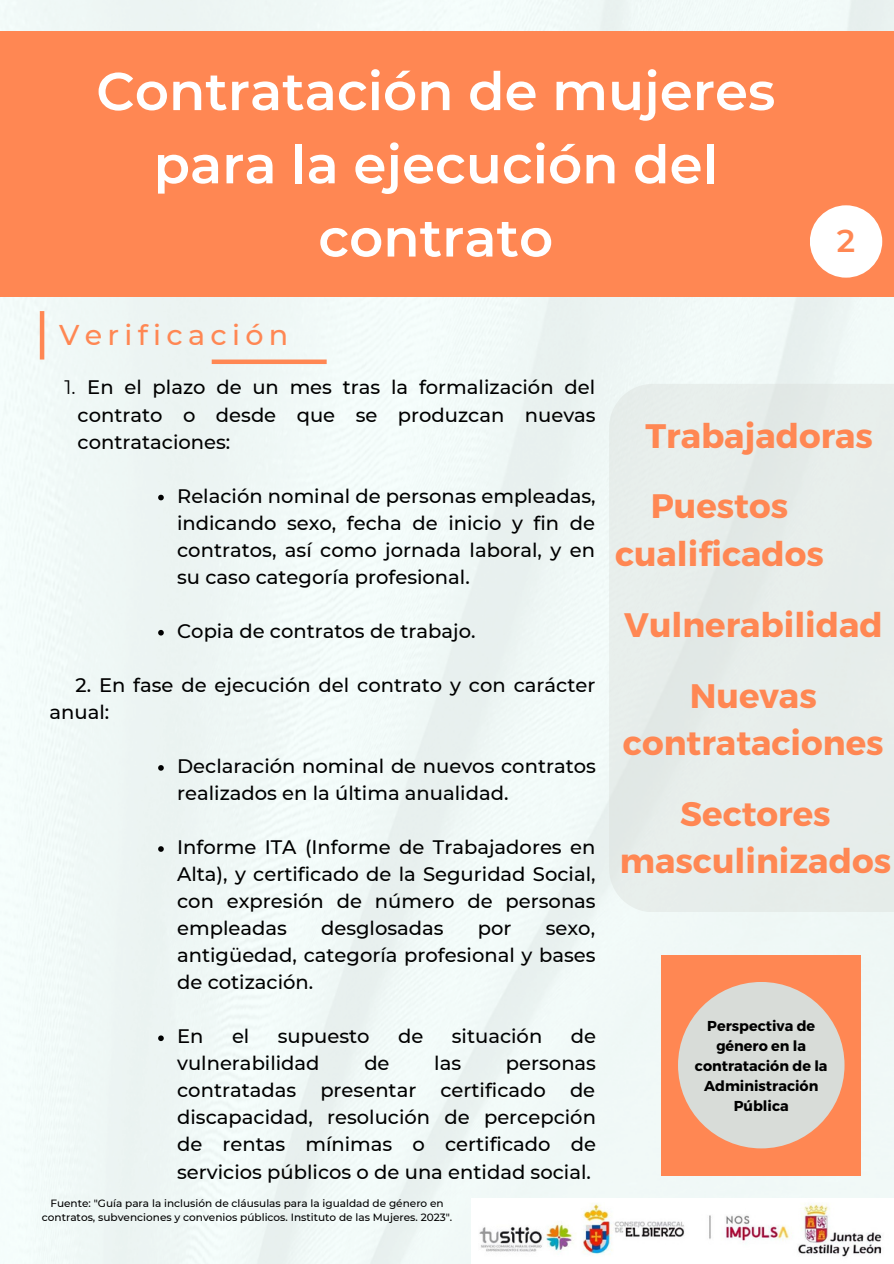
<style>
.page{position:relative;width:894px;height:1264px;background:#fff}
.page>*{position:absolute;margin:0;border:0;box-sizing:border-box;transform-origin:0 0}
.t1{font:600 52.95px/73.2px "Montserrat";color:#fff;text-align:center}
.t2{font:700 34.05px/47.2px "Montserrat";color:#ff8753;text-align:center}
.t3{font:700 33.9px/47.2px "Montserrat";color:#ff8753;text-align:center}
.t4{font:600 31.5px "Montserrat";color:#ff8753}
.t5{font:500 28.5px "Montserrat";letter-spacing:.185em;color:#ff8753}
.t6{font:500 19.5px/27px "Montserrat";color:#000;text-align:justify}
.t7{font:19.5px "Montserrat";color:#000}
.t8{font:700 14.4px/20px "Montserrat";color:#000;text-align:center}
.t9{font:500 10.5px/14px "Montserrat";color:#000;text-align:center}
</style>
<div class="page">
<div style="left:0;top:0;width:893px;height:1263px;background:#f0f8f7"></div>
<div style="left:0;top:32px;width:893px;height:265px;background:#ff8753"></div>
<div style="left:609px;top:384px;width:284px;height:527px;background:#e7edeb"></div>
<img style="left:471px;top:1198px;width:422px;height:65px">
<div style="left:661px;top:955px;width:199px;height:220px;background:#ff8753"></div>
<div style="left:677px;top:981px;width:167px;height:167px;background:#d8dcd8;border-radius:50%"></div>
<svg style="left:158px;top:494px;width:6px;height:6px"></svg>
<svg style="left:158px;top:630px;width:6px;height:5px"></svg>
<svg style="left:158px;top:765px;width:6px;height:5px"></svg>
<svg style="left:158px;top:846px;width:6px;height:5px"></svg>
<svg style="left:158px;top:1035px;width:6px;height:6px"></svg>
<div style="left:809px;top:205px;width:73px;height:73px;background:#fff;border-radius:50%"></div>
<hr style="left:40px;top:311px;width:4px;height:48px;background:#ff8753">
<div style="left:212px;top:359px;width:114px;height:5px;background:#ff8753"></div>
<p class="t1" style="left:96px;top:54px;width:680px">Contratación de mujeres para la ejecución del contrato</p>
<p class="t5" style="left:59px;top:317px;width:230px">Verificación</p>
<p class="t4" style="left:836px;top:221px;width:20px">2</p>
<p class="t6" style="left:77px;top:374px;width:519px;text-indent:10px">En el plazo de un mes tras la formalización del contrato o desde que se produzcan nuevas contrataciones:</p>
<p class="t6" style="left:177px;top:482px;width:420px">Relación nominal de personas empleadas, indicando sexo, fecha de inicio y fin de contratos, así como jornada laboral, y en su caso categoría profesional.</p>
<p class="t6" style="left:177px;top:617px;width:300px">Copia de contratos de trabajo.</p>
<p class="t7" style="left:64px;top:375px;width:13px">1.</p>
<p class="t6" style="left:50px;top:671px;width:547px;text-indent:26px">2. En fase de ejecución del contrato y con carácter anual:</p>
<p class="t6" style="left:177px;top:752px;width:420px">Declaración nominal de nuevos contratos realizados en la última anualidad.</p>
<p class="t6" style="left:177px;top:833px;width:420px">Informe ITA (Informe de Trabajadores en Alta), y certificado de la Seguridad Social, con expresión de número de personas empleadas</p>
<p class="t6" style="left:321px;top:914px;width:124px">desglosadas</p>
<p class="t6" style="left:477px;top:914px;width:35px">por</p>
<p class="t6" style="left:177px;top:914px;width:420px;text-indent:368px">sexo, antigüedad, categoría profesional y bases de cotización.</p>
<p class="t6" style="left:177px;top:1022px;width:28px">En</p>
<p class="t6" style="left:232px;top:1022px;width:19px">el</p>
<p class="t6" style="left:278px;top:1022px;width:93px">supuesto</p>
<p class="t6" style="left:398px;top:1022px;width:27px">de</p>
<p class="t6" style="left:451px;top:1022px;width:92px">situación</p>
<p class="t6" style="left:570px;top:1022px;width:27px">de</p>
<p class="t6" style="left:177px;top:1049px;width:144px">vulnerabilidad</p>
<p class="t6" style="left:364px;top:1049px;width:27px">de</p>
<p class="t6" style="left:434px;top:1049px;width:28px">las</p>
<p class="t6" style="left:177px;top:1049px;width:420px;text-indent:328px">personas contratadas presentar certificado de discapacidad, resolución de percepción de rentas mínimas o certificado de servicios públicos o de una entidad social.</p>
<p class="t9" style="left:42px;top:1196px;width:412px">Fuente: "Guía para la inclusión de cláusulas para la igualdad de género en contratos, subvenciones y convenios públicos. Instituto de las Mujeres. 2023".</p>
<p class="t3" style="left:645px;top:410px;width:229px">Trabajadoras</p>
<p class="t3" style="left:615px;top:481px;width:210px">Puestos cualificados</p>
<p class="t3" style="left:624px;top:599px;width:260px">Vulnerabilidad</p>
<p class="t2" style="left:622px;top:670px;width:262px">Nuevas contrataciones</p>
<p class="t2" style="left:619px;top:788px;width:273px">Sectores masculinizados</p>
<p class="t8" style="left:694px;top:1014px;width:134px">Perspectiva de género en la contratación de la<br>Administración<br>Pública</p>
</div>
